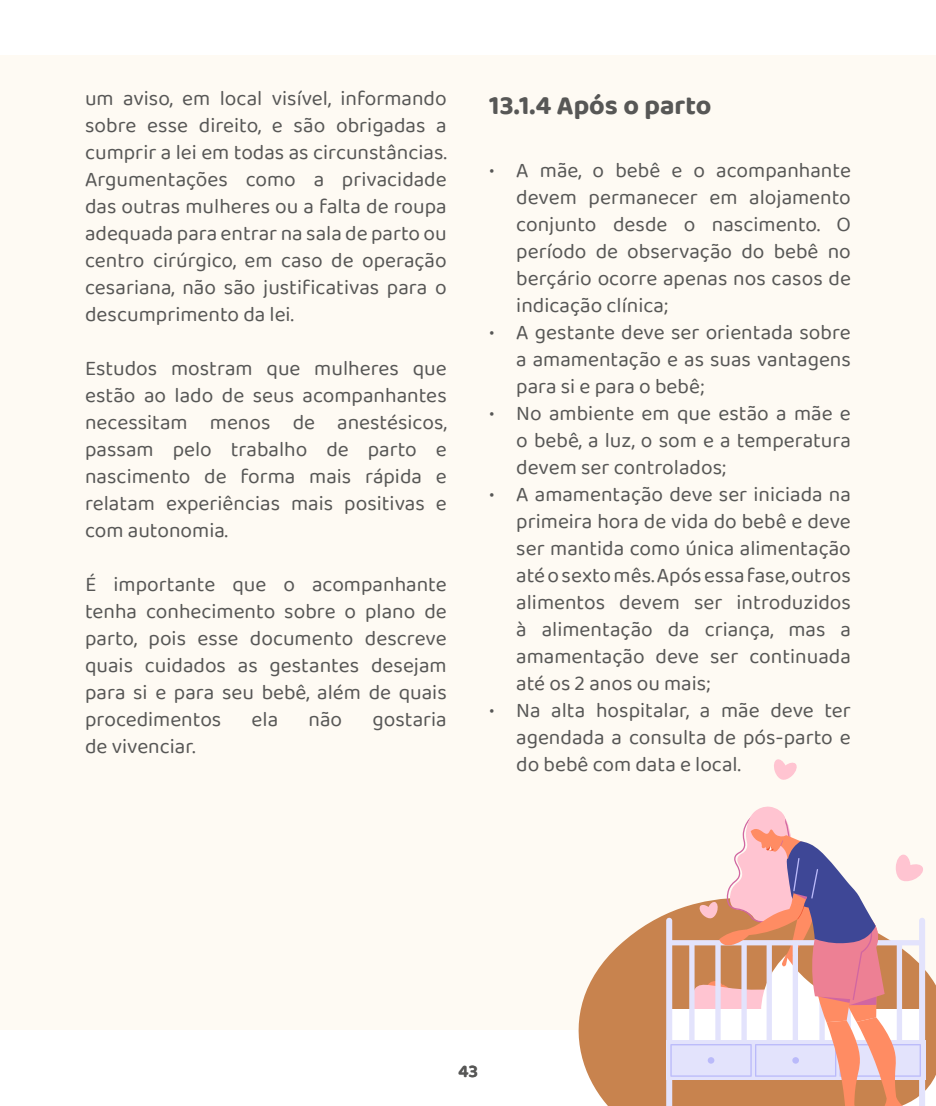
<style>
.page{position:relative;width:936px;height:1106px;background:#fff}
.page>*{position:absolute;margin:0;border:0;box-sizing:border-box;transform-origin:0 0}
.t1{font:700 27px "Baloo Tamma 2";color:#575756}
.t2{font:21px/27px "Baloo Tamma 2";color:#575756;text-align:justify}
.t3{font:18px "Baloo Tamma 2";color:#575756}
</style>
<div class="page">
<div style="left:0;top:55px;width:935px;height:974px;background:#fefaf3"></div>
<svg style="left:545px;top:914px;width:390px;height:192px;fill:#c8834e"></svg>
<svg style="left:774px;top:759px;width:23px;height:21px"></svg>
<svg style="left:666px;top:806px;width:259px;height:300px"></svg>
<p class="t2" style="left:85px;top:84px;width:363px">um aviso, em local visível, informando sobre esse direito, e são obrigadas a cumprir a lei em todas as circunstâncias.<br>Argumentações como a privacidade das outras mulheres ou a falta de roupa adequada para entrar na sala de parto ou centro cirúrgico, em caso de operação cesariana, não são justificativas para o descumprimento da lei.</p>
<p class="t2" style="left:85px;top:354px;width:363px">Estudos mostram que mulheres que estão ao lado de seus acompanhantes necessitam menos de anestésicos, passam pelo trabalho de parto e nascimento de forma mais rápida e relatam experiências mais positivas e com autonomia.</p>
<p class="t2" style="left:85px;top:570px;width:363px">É importante que o acompanhante tenha conhecimento sobre o plano de parto, pois esse documento descreve quais cuidados as gestantes desejam para si e para seu bebê, além de quais procedimentos</p>
<p class="t2" style="left:252px;top:705px;width:28px">ela</p>
<p class="t2" style="left:308px;top:705px;width:35px">não</p>
<p class="t2" style="left:372px;top:705px;width:76px">gostaria</p>
<p class="t2" style="left:85px;top:732px;width:112px">de vivenciar.</p>
<p class="t1" style="left:489px;top:89px;width:224px">13.1.4 Após o parto</p>
<p class="t2" style="left:516px;top:156px;width:336px;text-indent:-27px">• A mãe, o bebê e o acompanhante devem permanecer em alojamento conjunto desde o nascimento. O período de observação do bebê no berçário ocorre apenas nos casos de indicação clínica;</p>
<p class="t2" style="left:516px;top:318px;width:336px;text-indent:-27px">• A gestante deve ser orientada sobre a amamentação e as suas vantagens para si e para o bebê;</p>
<p class="t2" style="left:516px;top:399px;width:336px;text-indent:-27px">• No ambiente em que estão a mãe e o bebê, a luz, o som e a temperatura devem ser controlados;</p>
<p class="t2" style="left:516px;top:480px;width:336px;text-indent:-27px">• A amamentação deve ser iniciada na primeira hora de vida do bebê e deve ser mantida como única alimentação até o sexto mês. Após essa fase, outros alimentos devem ser introduzidos à alimentação da criança, mas a amamentação deve ser continuada até os 2 anos ou mais;</p>
<p class="t2" style="left:516px;top:696px;width:336px;text-indent:-27px">• Na alta hospitalar, a mãe deve ter agendada a consulta de pós-parto e do bebê com data e local.</p>
<p class="t3" style="left:458px;top:1060px;width:21px">43</p>
</div>
